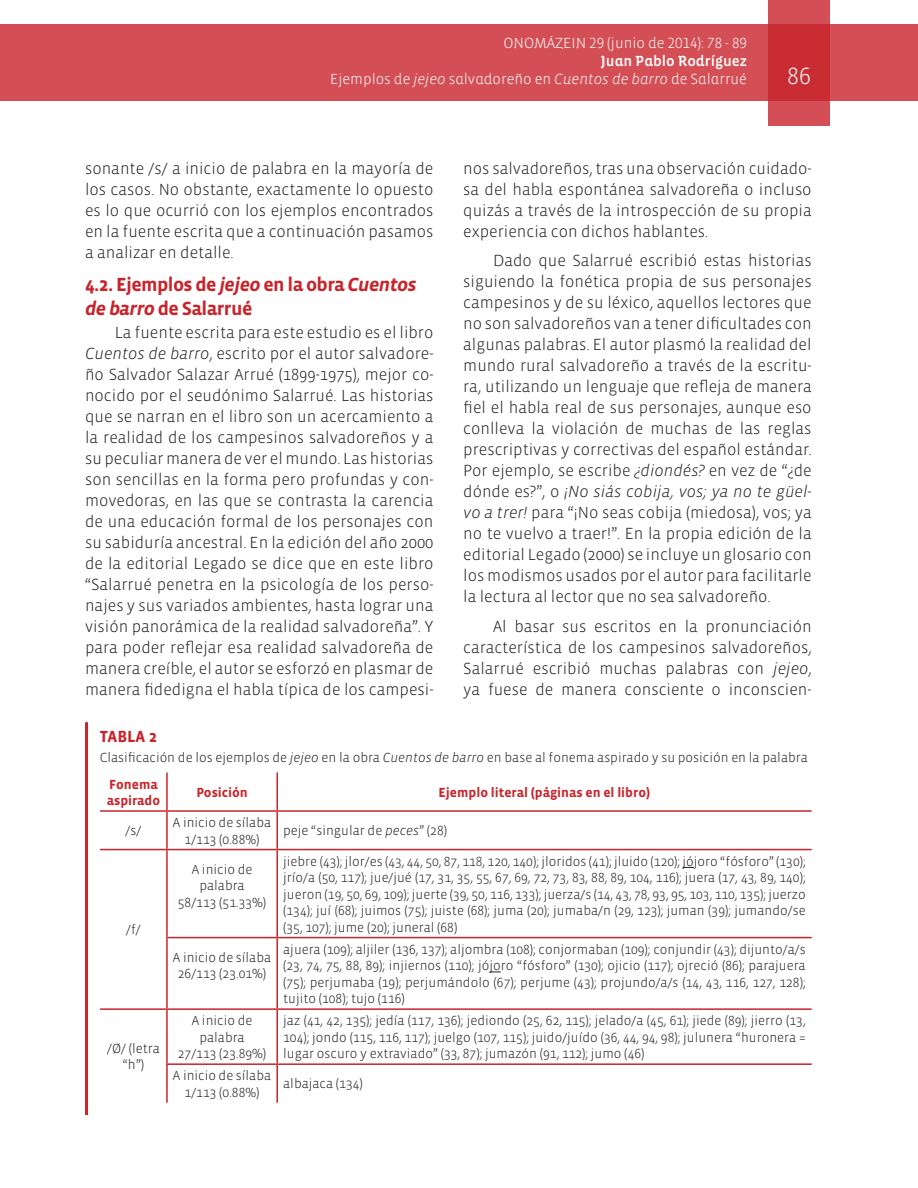
<style>
.page{position:relative;width:918px;height:1188px;background:#fff}
.page>*{position:absolute;margin:0;border:0;box-sizing:border-box;transform-origin:0 0}
.t1{font:300 24px "Vista Sans";color:#fff}
.t2{font:700 19.5px/23.4px "Vista Sans";letter-spacing:-.03em;color:#c8242b}
.Textos{font:300 16.5px/21px "Vista Sans";color:#231f20;text-align:justify}
.Título_Figuras{font:700 16.5px "Vista Sans";color:#c8242b}
.t3{font:300 15px "Vista Sans Alt";color:#fff}
.t4{font:15px "Vista Sans Alt Med";color:#fff}
.Textos-2{font:300 13.5px/16.5px "Vista Sans";color:#231f20;text-align:center}
.Textos-3{font:700 13.5px/16.5px "Vista Sans";color:#c8242b}
.s1{font-family:"Vista Sans Alt Light Ita";font-weight:400}
.s2{font-style:italic}
</style>
<div class="page">
<div style="left:0;top:25px;width:918px;height:76px;background:#d34f55"></div>
<svg style="left:768px;top:0;width:62px;height:126px;background:#cd3940"></svg>
<hr style="left:85px;top:722px;width:3px;height:393px;background:#c8242b">
<hr style="left:166px;top:772px;width:2px;height:38px;background:#c8242b">
<hr style="left:100px;top:810px;width:67px;height:2px;background:#c8242b">
<hr style="left:167px;top:810px;width:110px;height:2px;background:#c8242b">
<hr style="left:277px;top:810px;width:535px;height:2px;background:#c8242b">
<hr style="left:276px;top:772px;width:2px;height:38px;background:#c8242b">
<hr style="left:166px;top:812px;width:2px;height:37px;background:#c8242b">
<hr style="left:276px;top:812px;width:2px;height:37px;background:#c8242b">
<hr style="left:100px;top:849px;width:67px;height:1px;background:#c8242b">
<hr style="left:167px;top:849px;width:110px;height:1px;background:#c8242b">
<hr style="left:166px;top:850px;width:2px;height:87px;background:#c8242b">
<hr style="left:277px;top:849px;width:535px;height:1px;background:#c8242b">
<hr style="left:276px;top:850px;width:2px;height:87px;background:#c8242b">
<hr style="left:166px;top:937px;width:111px;height:1px;background:#c8242b">
<hr style="left:166px;top:938px;width:2px;height:70px;background:#c8242b">
<hr style="left:277px;top:937px;width:535px;height:1px;background:#c8242b">
<hr style="left:276px;top:938px;width:2px;height:70px;background:#c8242b">
<hr style="left:100px;top:1008px;width:67px;height:2px;background:#c8242b">
<hr style="left:167px;top:1008px;width:110px;height:2px;background:#c8242b">
<hr style="left:166px;top:1010px;width:2px;height:53px;background:#c8242b">
<hr style="left:277px;top:1008px;width:535px;height:2px;background:#c8242b">
<hr style="left:276px;top:1010px;width:2px;height:53px;background:#c8242b">
<hr style="left:166px;top:1063px;width:111px;height:2px;background:#c8242b">
<hr style="left:166px;top:1065px;width:2px;height:38px;background:#c8242b">
<hr style="left:277px;top:1063px;width:535px;height:2px;background:#c8242b">
<hr style="left:276px;top:1065px;width:2px;height:38px;background:#c8242b">
<svg style="left:489px;top:972px;width:12px;height:1px"></svg>
<p class="t3" style="left:503px;top:36px;width:245px">ONOMÁZEIN 29 (junio de 2014): 78 - 89</p>
<p class="t4" style="left:601px;top:54px;width:148px">Juan Pablo Rodríguez</p>
<p class="t3" style="left:330px;top:72px;width:418px">Ejemplos de <span class="s1">jejeo</span> salvadoreño en <span class="s1">Cuentos de barro</span> de Salarrué</p>
<h1 class="t1" style="left:787px;top:64px;width:25px">86</h1>
<p class="Textos" style="left:85px;top:158px;width:350px">sonante /s/ a inicio de palabra en la mayoría de los casos. No obstante, exactamente lo opuesto es lo que ocurrió con los ejemplos encontrados en la fuente escrita que a continuación pasamos a analizar en detalle.</p>
<p class="t2" style="left:85px;top:274px;width:333px">4.2. Ejemplos de <span class="s2">jejeo</span> en la obra <span class="s2">Cuentos de barro</span> de Salarrué</p>
<p class="Textos" style="left:85px;top:322px;width:350px;text-indent:30px">La fuente escrita para este estudio es el libro <span class="s2">Cuentos de barro</span>, escrito por el autor salvadore&shy;ño Salvador Salazar Arrué (1899-1975), mejor co&shy;nocido por el seudónimo Salarrué. Las historias que se narran en el libro son un acercamiento a la realidad de los campesinos salvadoreños y a su peculiar manera de ver el mundo. Las historias son sencillas en la forma pero profundas y con&shy;movedoras, en las que se contrasta la carencia de una educación formal de los personajes con su sabiduría ancestral. En la edición del año 2000 de la editorial Legado se dice que en este libro “Salarrué penetra en la psicología de los perso&shy;najes y sus variados ambientes, hasta lograr una visión panorámica de la realidad salvadoreña”. Y para poder reflejar esa realidad salvadoreña de manera creíble, el autor se esforzó en plasmar de manera fidedigna el habla típica de los campesi-</p>
<p class="Textos" style="left:463px;top:158px;width:350px">nos salvadoreños, tras una observación cuidado&shy;sa del habla espontánea salvadoreña o incluso quizás a través de la introspección de su propia experiencia con dichos hablantes.</p>
<p class="Textos" style="left:463px;top:251px;width:350px;text-indent:30px">Dado que Salarrué escribió estas historias siguiendo la fonética propia de sus personajes campesinos y de su léxico, aquellos lectores que no son salvadoreños van a tener dificultades con algunas palabras. El autor plasmó la realidad del mundo rural salvadoreño a través de la escritu&shy;ra, utilizando un lenguaje que refleja de manera fiel el habla real de sus personajes, aunque eso conlleva la violación de muchas de las reglas prescriptivas y correctivas del español estándar.<br>Por ejemplo, se escribe <span class="s2">¿diondés?</span> en vez de “¿de dónde es?”, o <span class="s2">¡No siás cobija, vos; ya no te güel&shy;vo a trer!</span> para “¡No seas cobija (miedosa), vos; ya no te vuelvo a traer!”. En la propia edición de la editorial Legado (2000) se incluye un glosario con los modismos usados por el autor para facilitarle la lectura al lector que no sea salvadoreño.</p>
<p class="Textos" style="left:463px;top:616px;width:350px;text-indent:30px">Al basar sus escritos en la pronunciación característica de los campesinos salvadoreños, Salarrué escribió muchas palabras con <span class="s2">jejeo</span>, ya fuese de manera consciente o inconscien-</p>
<p class="Título_Figuras" style="left:100px;top:728px;width:59px">TABLA 2</p>
<p class="Textos-3" style="left:107px;top:776px;width:55px">Fonema aspirado</p>
<p class="Textos-3" style="left:196px;top:784px;width:53px">Posición</p>
<p class="Textos-3" style="left:439px;top:784px;width:213px">Ejemplo literal (páginas en el libro)</p>
<p class="Textos-2" style="left:126px;top:823px;width:17px">/s/</p>
<p class="Textos-2" style="left:100px;top:749px;width:709px">Clasificación de los ejemplos de <span class="s2">jejeo</span> en la obra <span class="s2">Cuentos de barro</span> en base al fonema aspirado y su posición en la palabra</p>
<p class="Textos-2" style="left:173px;top:815px;width:100px">A inicio de sílaba</p>
<p class="Textos-2" style="left:185px;top:831px;width:76px">1/113 (0.88%)</p>
<p class="Textos-2" style="left:283px;top:823px;width:165px">peje “singular de <span class="s2">peces</span>” (28)</p>
<p class="Textos-2" style="left:126px;top:922px;width:16px">/f/</p>
<p class="Textos-2" style="left:107px;top:1040px;width:54px">/Ø/ (letra “h”)</p>
<p class="Textos-2" style="left:192px;top:861px;width:62px">A inicio de palabra</p>
<p class="Textos-2" style="left:178px;top:894px;width:90px">58/113 (51.33%)</p>
<p class="Textos-2" style="left:173px;top:949px;width:100px">A inicio de sílaba</p>
<p class="Textos-2" style="left:178px;top:966px;width:90px">26/113 (23.01%)</p>
<p class="Textos-2" style="left:192px;top:1013px;width:62px">A inicio de palabra</p>
<p class="Textos-2" style="left:178px;top:1046px;width:90px">27/113 (23.89%)</p>
<p class="Textos-2" style="left:173px;top:1068px;width:100px">A inicio de sílaba</p>
<p class="Textos-2" style="left:185px;top:1084px;width:76px">1/113 (0.88%)</p>
<p class="Textos-2" style="left:283px;top:853px;width:524px;text-align:justify">jiebre (43); jlor/es (43, 44, 50, 87, 118, 120, 140); jloridos (41); jluido (120); jójoro “fósforo” (130); jrío/a (50, 117); jue/jué (17, 31, 35, 55, 67, 69, 72, 73, 83, 88, 89, 104, 116); juera (17, 43, 89, 140); jueron (19, 50, 69, 109); juerte (39, 50, 116, 133); juerza/s (14, 43, 78, 93, 95, 103, 110, 135); juerzo (134); juí (68); juimos (75); juiste (68); juma (20); jumaba/n (29, 123); juman (39); jumando/se (35, 107); jume (20); juneral (68)</p>
<p class="Textos-2" style="left:283px;top:941px;width:524px;text-align:justify">ajuera (109); aljiler (136, 137); aljombra (108); conjormaban (109); conjundir (43); dijunto/a/s (23, 74, 75, 88, 89); injiernos (110); jójoro “fósforo” (130); ojicio (117); ojreció (86); parajuera (75); perjumaba (19); perjumándolo (67); perjume (43); projundo/a/s (14, 43, 116, 127, 128); tujito (108); tujo (116)</p>
<p class="Textos-2" style="left:283px;top:1013px;width:524px;text-align:justify">jaz (41, 42, 135); jedía (117, 136); jediondo (25, 62, 115); jelado/a (45, 61); jiede (89); jierro (13, 104); jondo (115, 116, 117); juelgo (107, 115); juido/juído (36, 44, 94, 98); julunera “huronera = lugar oscuro y extraviado” (33, 87); jumazón (91, 112); jumo (46)</p>
<p class="Textos-2" style="left:283px;top:1076px;width:81px">albajaca (134)</p>
</div>
